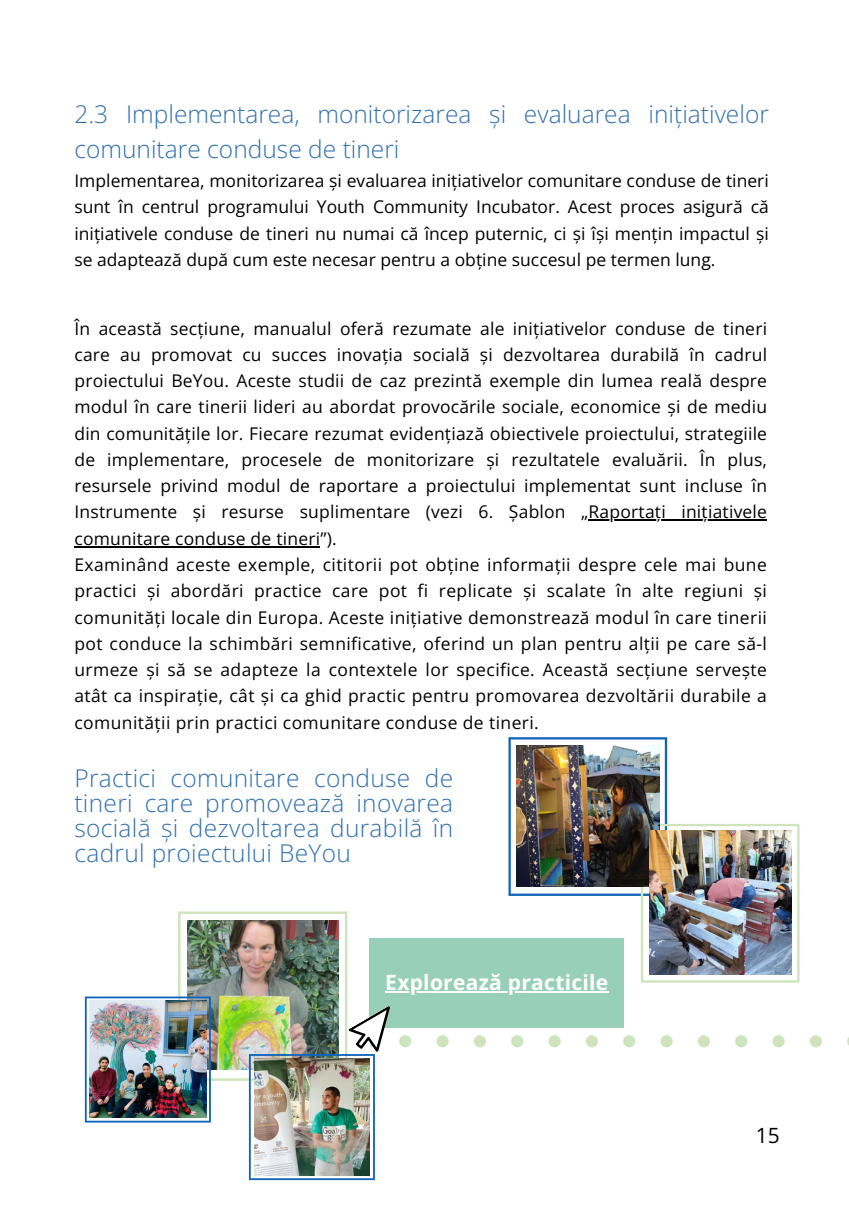
<style>
.page{position:relative;width:849px;height:1220px;background:#fff}
.page>*{position:absolute;margin:0;border:0;box-sizing:border-box;transform-origin:0 0}
.t1{font:300 24.5px/24.8px "Open Sans";color:#3070b0;text-align:justify}
.t2{font:700 21px "Open Sans";letter-spacing:.015em;color:#fff}
.t3{font:21px "Open Sans";color:#000}
.t4{font:17.5px/26.2px "Open Sans";letter-spacing:.015em;color:#000;text-align:justify}
</style>
<div class="page">
<svg style="left:508px;top:737px;width:291px;height:245px"></svg>
<img style="left:517px;top:745px;width:143px;height:141px">
<img style="left:649px;top:830px;width:142px;height:144px">
<div style="left:369px;top:938px;width:255px;height:89px;background:#97cfb8"></div>
<svg style="left:406px;top:1035px;width:443px;height:12px"></svg>
<img style="left:85px;top:911px;width:321px;height:268px">
<hr style="left:589px;top:520px;width:178px;height:1px;background:#000">
<hr style="left:74px;top:546px;width:246px;height:1px;background:#000">
<hr style="left:385px;top:990px;width:223px;height:2px;background:#fff">
<h1 class="t1" style="left:74px;top:95px;width:696px;line-height:35.4px">2.3 Implementarea, monitorizarea și evaluarea inițiativelor comunitare conduse de tineri</h1>
<p class="t4" style="left:74px;top:167px;width:696px">Implementarea, monitorizarea și evaluarea inițiativelor comunitare conduse de tineri sunt în centrul programului Youth Community Incubator. Acest proces asigură că inițiativele conduse de tineri nu numai că încep puternic, ci și își mențin impactul și se adaptează după cum este necesar pentru a obține succesul pe termen lung.</p>
<p class="t4" style="left:74px;top:315px;width:694px;text-align:left">În această secțiune, manualul oferă rezumate ale inițiativelor conduse de tineri care au promovat cu succes inovația socială și dezvoltarea durabilă în cadrul proiectului BeYou. Aceste studii de caz prezintă exemple din lumea reală despre modul în care tinerii lideri au abordat provocările sociale, economice și de mediu din comunitățile lor. Fiecare rezumat evidențiază obiectivele proiectului, strategiile de implementare, procesele de monitorizare și rezultatele evaluării. În plus, resursele privind modul de raportare a proiectului implementat sunt incluse în Instrumente și resurse suplimentare (vezi 6. Șablon „Raportați inițiativele comunitare conduse de tineri”).<br>Examinând aceste exemple, cititorii pot obține informații despre cele mai bune practici și abordări practice care pot fi replicate și scalate în alte regiuni și comunități locale din Europa. Aceste inițiative demonstrează modul în care tinerii pot conduce la schimbări semnificative, oferind un plan pentru alții pe care să-l urmeze și să se adapteze la contextele lor specifice. Această secțiune servește atât ca inspirație, cât și ca ghid practic pentru promovarea dezvoltării durabile a comunității prin practici comunitare conduse de tineri.</p>
<h1 class="t1" style="left:74px;top:764px;width:380px">Practici comunitare conduse de tineri care promovează inovarea socială și dezvoltarea durabilă în cadrul proiectului BeYou</h1>
<p class="t2" style="left:385px;top:967px;width:224px">Explorează practicile</p>
<p class="t3" style="left:756px;top:1120px;width:25px">15</p>
</div>
